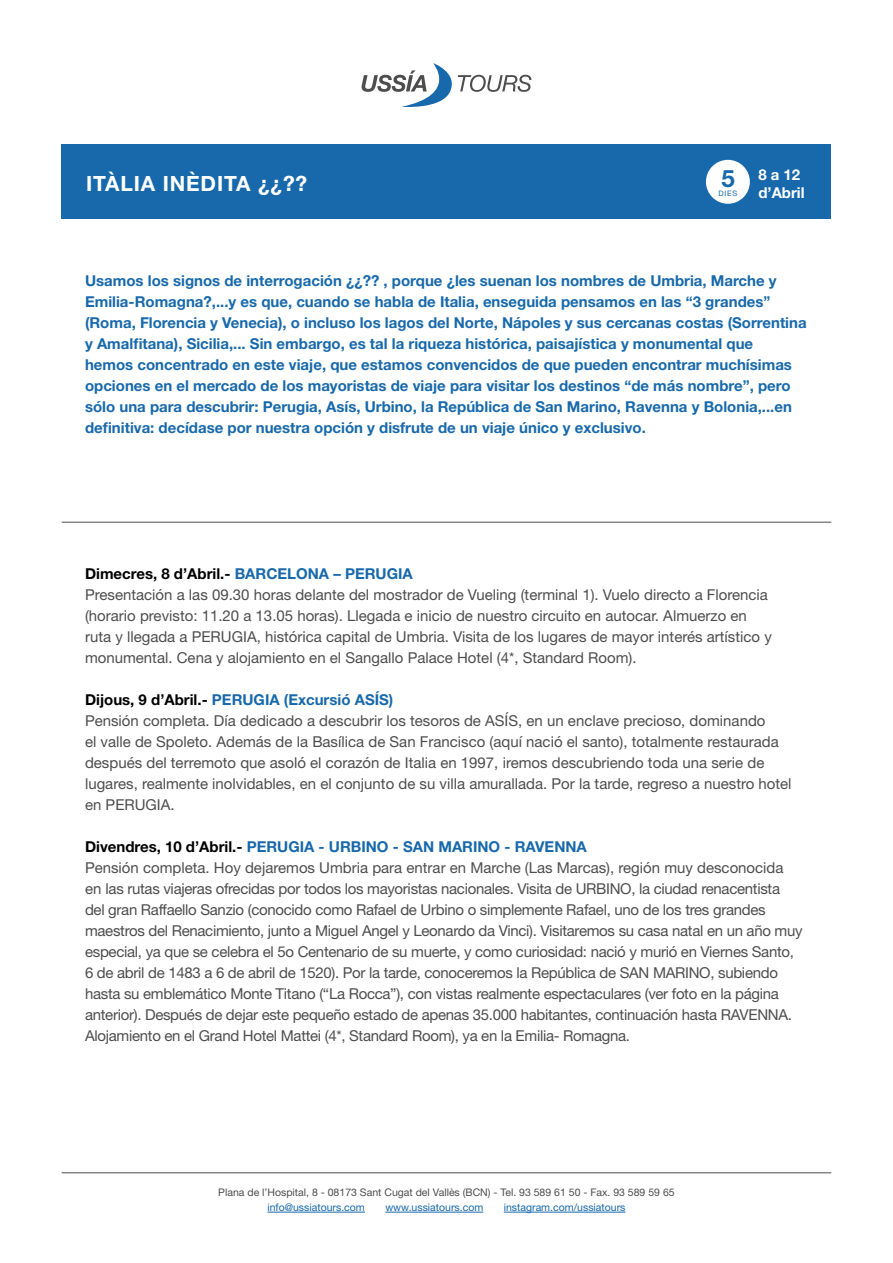
<style>
.page{position:relative;width:893px;height:1263px;background:#fff}
.page>*{position:absolute;margin:0;border:0;box-sizing:border-box;transform-origin:0 0}
.t1{font:700 24px "Helvetica Neue LT Pro";color:#1769ab}
.t2{font:700 21px "Helvetica Neue LT Pro";letter-spacing:.04em;color:#fff}
.t3{font:15px/21px "Helvetica Neue LT Pro";letter-spacing:-.02em;color:#4d4d4d}
.t4{font:15px/21px "Helvetica Neue LT Pro";color:#4d4d4d}
.t5{font:700 15px/21px "Helvetica Neue LT Pro";color:#1769ab}
.t6{font:700 15px/18px "Helvetica Neue LT Pro";color:#fff}
.t7{font:10.5px "Helvetica Neue LT Pro";color:#4d4d4d}
.t8{font:10.5px "Helvetica Neue LT Pro";color:#1769ab}
.t9{font:7.5px "Helvetica Neue LT Pro";color:#1769ab}
.s1{font-weight:700;color:#000}
.s2{font-weight:700;color:#1769ab}
</style>
<div class="page">
<hr style="left:267px;top:1212px;width:98px;height:1px;background:#1769ab">
<hr style="left:385px;top:1212px;width:98px;height:1px;background:#1769ab">
<hr style="left:504px;top:1212px;width:121px;height:1px;background:#1769ab">
<hr style="left:62px;top:1172px;width:769px;height:1px;background:#4d4d4d">
<div style="left:62px;top:145px;width:769px;height:74px;background:#1769ab"></div>
<svg style="left:362px;top:63px;width:169px;height:44px"></svg>
<div style="left:706px;top:160px;width:44px;height:44px;background:#fff;border-radius:50%"></div>
<hr style="left:62px;top:522px;width:769px;height:1px;background:#4d4d4d">
<h2 class="t2" style="left:86px;top:170px;width:223px">ITÀLIA INÈDITA ¿¿??</h2>
<h1 class="t1" style="left:721px;top:164px;width:15px">5</h1>
<p class="t9" style="left:719px;top:189px;width:20px">DIES</p>
<p class="t6" style="left:758px;top:165px;width:48px">8 a 12 d’Abril</p>
<p class="t5" style="left:85px;top:270px;width:723px">Usamos los signos de interrogación ¿¿?? , porque ¿les suenan los nombres de Umbria, Marche y Emilia-Romagna?,...y es que, cuando se habla de Italia, enseguida pensamos en las “3 grandes” (Roma, Florencia y Venecia), o incluso los lagos del Norte, Nápoles y sus cercanas costas (Sorrentina y Amalfitana), Sicilia,... Sin embargo, es tal la riqueza histórica, paisajística y monumental que<br>hemos concentrado en este viaje, que estamos convencidos de que pueden encontrar muchísimas opciones en el mercado de los mayoristas de viaje para visitar los destinos “de más nombre”, pero sólo una para descubrir: Perugia, Asís, Urbino, la República de San Marino, Ravenna y Bolonia,...en definitiva: decídase por nuestra opción y disfrute de un viaje único y exclusivo.</p>
<p class="t4" style="left:85px;top:562px;width:688px"><span class="s1">Dimecres, 8 d’Abril.-</span> <span class="s2">BARCELONA – PERUGIA<br></span>Presentación a las 09.30 horas delante del mostrador de Vueling (terminal 1). Vuelo directo a Florencia (horario previsto: 11.20 a 13.05 horas). Llegada e inicio de nuestro circuito en autocar. Almuerzo en ruta y llegada a PERUGIA, histórica capital de Umbria. Visita de los lugares de mayor interés artístico y monumental. Cena y alojamiento en el Sangallo Palace Hotel (4*, Standard Room).</p>
<p class="t4" style="left:85px;top:688px;width:708px"><span class="s1">Dijous, 9 d’Abril.-</span> <span class="s2">PERUGIA (Excursió ASÍS)<br></span>Pensión completa. Día dedicado a descubrir los tesoros de ASÍS, en un enclave precioso, dominando<br>el valle de Spoleto. Además de la Basílica de San Francisco (aquí nació el santo), totalmente restaurada después del terremoto que asoló el corazón de Italia en 1997, iremos descubriendo toda una serie de lugares, realmente inolvidables, en el conjunto de su villa amurallada. Por la tarde, regreso a nuestro hotel en PERUGIA.</p>
<p class="t3" style="left:85px;top:835px;width:719px"><span class="s1">Divendres, 10 d’Abril.-</span> <span class="s2">PERUGIA - URBINO - SAN MARINO - RAVENNA<br></span>Pensión completa. Hoy dejaremos Umbria para entrar en Marche (Las Marcas), región muy desconocida en las rutas viajeras ofrecidas por todos los mayoristas nacionales. Visita de URBINO, la ciudad renacentista del gran Raffaello Sanzio (conocido como Rafael de Urbino o simplemente Rafael, uno de los tres grandes maestros del Renacimiento, junto a Miguel Angel y Leonardo da Vinci). Visitaremos su casa natal en un año muy especial, ya que se celebra el 5o Centenario de su muerte, y como curiosidad: nació y murió en Viernes Santo, 6 de abril de 1483 a 6 de abril de 1520). Por la tarde, conoceremos la República de SAN MARINO, subiendo hasta su emblemático Monte Titano (“La Rocca”), con vistas realmente espectaculares (ver foto en la página anterior). Después de dejar este pequeño estado de apenas 35.000 habitantes, continuación hasta RAVENNA.<br>Alojamiento en el Grand Hotel Mattei (4*, Standard Room), ya en la Emilia- Romagna.</p>
<p class="t7" style="left:218px;top:1186px;width:458px">Plana de l’Hospital, 8 - 08173 Sant Cugat del Vallès (BCN) - Tel. 93 589 61 50 - Fax. 93 589 59 65</p>
<p class="t8" style="left:267px;top:1201px;width:99px">info@ussiatours.com</p>
<p class="t8" style="left:385px;top:1201px;width:99px">www.ussiatours.com</p>
<p class="t8" style="left:504px;top:1201px;width:123px">instagram.com/ussiatours</p>
</div>
